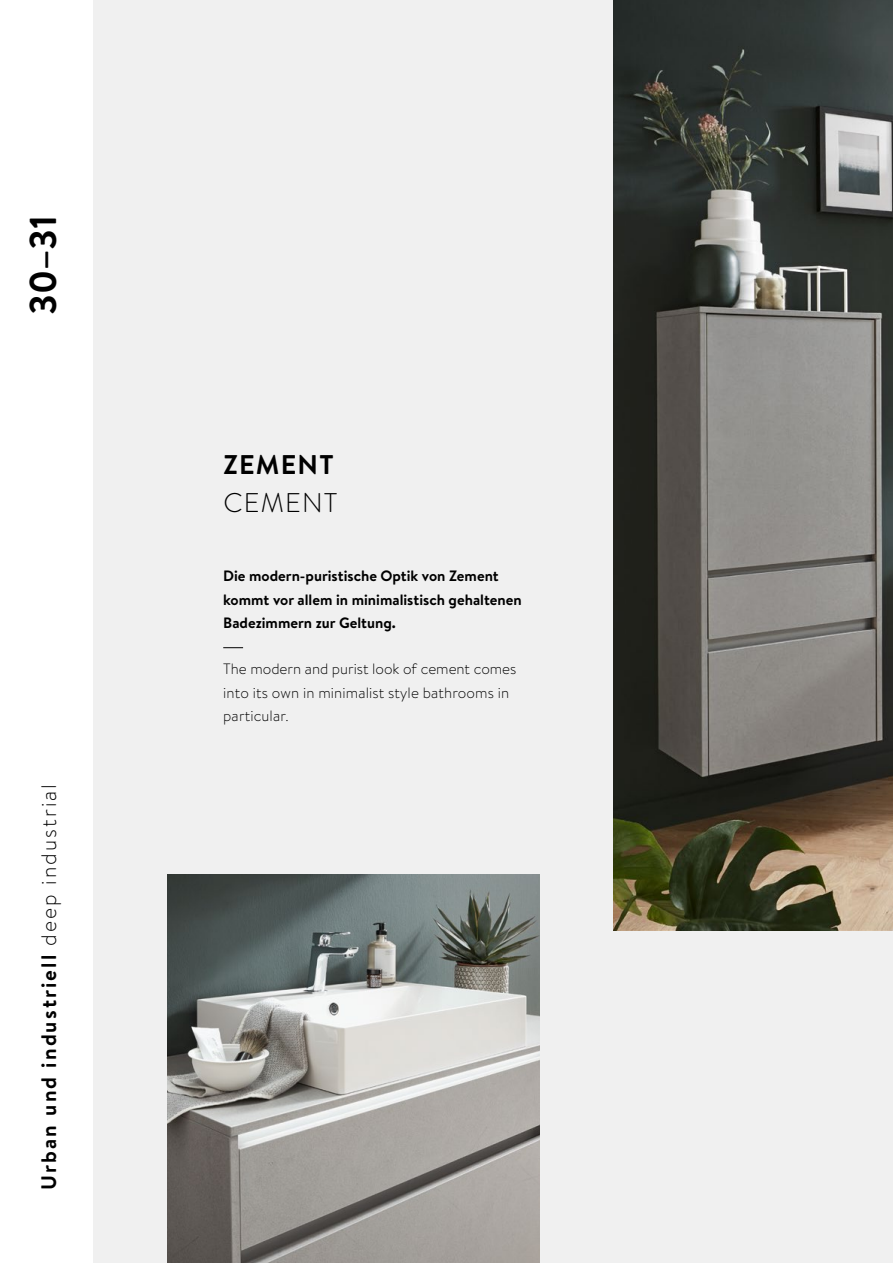
<style>
.page{position:relative;width:893px;height:1263px;background:#fff}
.page>*{position:absolute;margin:0;border:0;box-sizing:border-box;transform-origin:0 0}
.t1{font:700 37.5px "Brandon Text";color:#000}
.t2{font:700 27px "Brandon Text";letter-spacing:.045em;color:#000}
.t3{font:300 27px "Brandon Text";letter-spacing:.045em;color:#000}
.t4{font:700 21px "Brandon Text";letter-spacing:.1em;color:#000}
.t5{font:700 15px/23.2px "Brandon Text";color:#000}
.t6{font:300 15px/23.2px "Brandon Text";letter-spacing:.01em;color:#000}
.s1{font-weight:300}
</style>
<div class="page">
<div style="left:93px;top:0;width:800px;height:1263px;background:#f0f0f0"></div>
<img style="left:167px;top:874px;width:372px;height:389px">
<img style="left:614px;top:0;width:279px;height:930px">
<svg style="left:223px;top:647px;width:20px;height:1px"></svg>
<h1 class="t1" style="left:17px;top:315px;width:102px;rotate:-90deg">30–31</h1>
<h3 class="t4" style="left:34px;top:1189px;width:407px;rotate:-90deg">Urban und industriell <span class="s1">deep industrial</span></h3>
<p class="t2" style="left:223px;top:446px;width:112px">ZEMENT</p>
<p class="t3" style="left:223px;top:484px;width:116px">CEMENT</p>
<p class="t5" style="left:223px;top:564px;width:300px">Die modern-puristische Optik von Zement kommt vor allem in minimalistisch gehaltenen<br>Badezimmern zur Geltung.</p>
<p class="t6" style="left:223px;top:657px;width:295px">The modern and purist look of cement comes into its own in minimalist style bathrooms in particular.</p>
</div>
